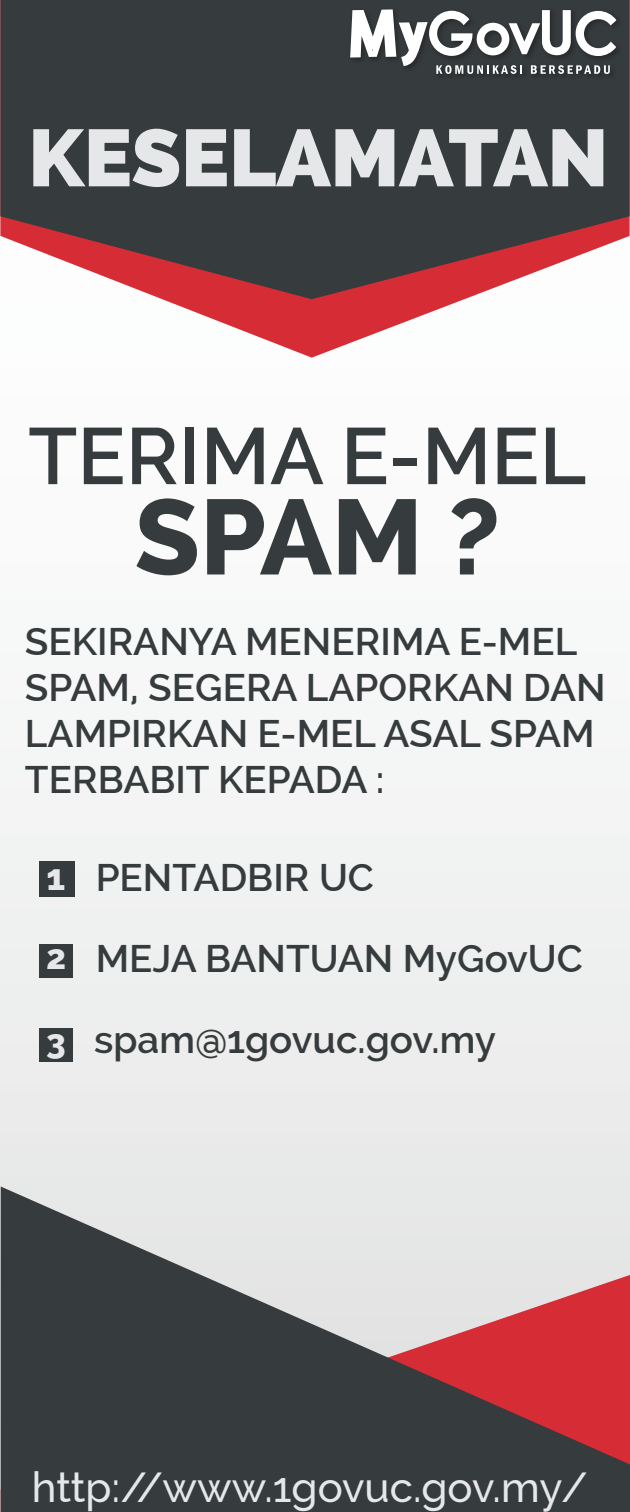
<style>
.page{position:relative;width:630px;height:1512px;background:#f4f5f5}
.page>*{position:absolute;margin:0;border:0;box-sizing:border-box;transform-origin:0 0}
.t1{font:800 106.05px "Raleway";color:#363b3d}
.t2{font:800 80.5px "Raleway";color:#e6e7e9}
.t3{font:600 79.8px "Raleway";color:#363b3d}
.t4{font:500 42px "Raleway";color:#e6e7e9}
.t5{font:600 38.5px/46.2px "Raleway";color:#363b3d}
.s1{font-weight:800;font-size:36.4px;color:#e6e7e9}
.s2{font-weight:800;font-size:34.3px;color:#e6e7e9}
.s3{font-weight:800;font-size:34.65px;color:#e6e7e9}
</style>
<div class="page">
<svg style="left:162px;top:299px;width:303px;height:59px"></svg>
<svg style="left:0;top:0;width:630px;height:299px;background:#514548"></svg>
<svg style="left:1px;top:1186px;width:629px;height:326px;fill:#363b3d"></svg>
<div style="left:347px;top:6px;width:279px;height:77px;background:#363b3d"></div>
<svg style="left:350px;top:9px;width:266px;height:65px"></svg>
<div style="left:39px;top:861px;width:35px;height:36px;background:#363b3d"></div>
<div style="left:39px;top:944px;width:34px;height:34px;background:#363b3d"></div>
<div style="left:39px;top:1028px;width:34px;height:34px;background:#363b3d"></div>
<h2 class="t2" style="left:28px;top:111px;width:581px">KESELAMATAN</h2>
<h3 class="t3" style="left:28px;top:410px;width:560px">TERIMA E-MEL</h3>
<h1 class="t1" style="left:135px;top:477px;width:367px">SPAM ?</h1>
<p class="t5" style="left:25px;top:618px;width:582px">SEKIRANYA MENERIMA E-MEL<br>SPAM, SEGERA LAPORKAN DAN<br>LAMPIRKAN E-MEL ASAL SPAM<br>TERBABIT KEPADA :</p>
<p class="t5" style="left:46px;top:838px;width:538px;line-height:80.5px"><span class="s1">1</span> PENTADBIR UC<br><span class="s2">2</span> MEJA BANTUAN MyGovUC<br><span class="s3">3</span> spam@1govuc.gov.my</p>
<p class="t4" style="left:32px;top:1463px;width:557px">http://www.1govuc.gov.my/</p>
</div>
